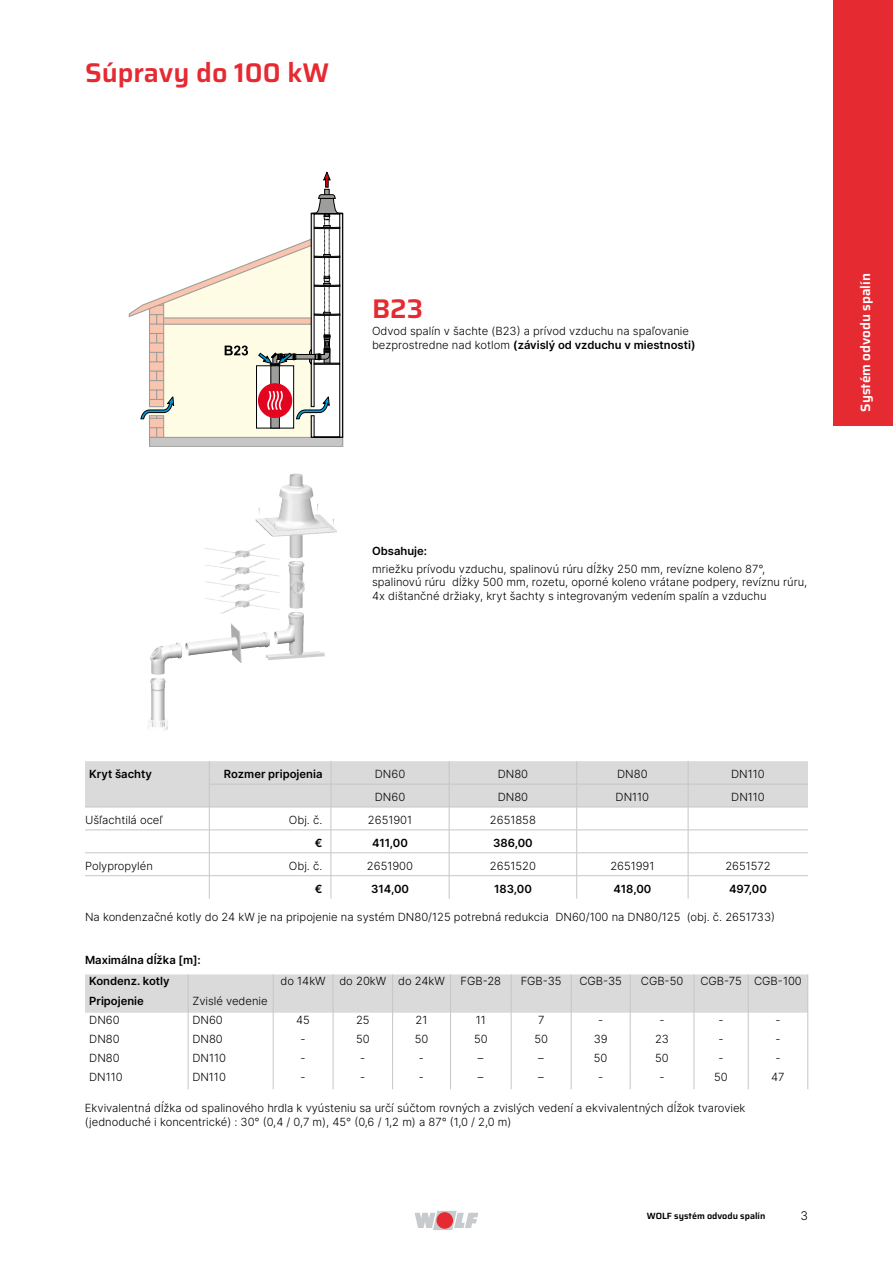
<style>
.page{position:relative;width:893px;height:1263px;background:#fff}
.page>*{position:absolute;margin:0;border:0;box-sizing:border-box;transform-origin:0 0}
.t1{font:600 27px "Saira";color:#e62a32}
.t2{font:600 13.5px "Saira";color:#fff}
.t3{font:300 12px "Inter";color:#000}
.t4{font:300 11.25px/13.5px "Inter";color:#000}
.t5{font:11.25px/21px "Inter";color:#000}
.t6{font:600 9px "Saira";color:#000}
.s1{font-weight:400}
</style>
<div class="page">
<svg style="left:415px;top:1211px;width:63px;height:19px"></svg>
<div style="left:436px;top:1212px;width:17px;height:17px;background:#e62a32;border-radius:50%"></div>
<div style="left:833px;top:0;width:60px;height:425px;background:#e62a32"></div>
<div style="left:150px;top:437px;width:193px;height:9px;background:#c6c6c6"></div>
<svg style="left:323px;top:172px;width:8px;height:15px"></svg>
<svg style="left:324px;top:189px;width:6px;height:5px"></svg>
<svg style="left:129px;top:194px;width:214px;height:244px"></svg>
<img style="left:255px;top:473px;width:82px;height:85px">
<svg style="left:85px;top:974px;width:723px;height:115px"></svg>
<svg style="left:85px;top:761px;width:723px;height:137px"></svg>
<h1 class="t1" style="left:85px;top:50px;width:246px">Súpravy do 100 kW</h1>
<h1 class="t1" style="left:372px;top:286px;width:53px">B23</h1>
<p class="t4" style="left:372px;top:324px;width:325px">Odvod spalín v šachte (B23) a prívod vzduchu na spaľovanie bezprostredne nad kotlom <span class="s1">(závislý od vzduchu v miestnosti)</span></p>
<p class="t2" style="left:854px;top:412px;width:140px;rotate:-90deg">Systém odvodu spalín</p>
<p class="t5" style="left:372px;top:540px;width:57px">Obsahuje:</p>
<p class="t4" style="left:372px;top:562px;width:437px">mriežku prívodu vzduchu, spalinovú rúru dĺžky 250 mm, revízne koleno 87°, spalinovú rúru dĺžky 500 mm, rozetu, oporné koleno vrátane podpery, revíznu rúru,<br>4x dištančné držiaky, kryt šachty s integrovaným vedením spalín a vzduchu</p>
<p class="t5" style="left:89px;top:763px;width:64px">Kryt šachty</p>
<p class="t5" style="left:224px;top:763px;width:100px">Rozmer pripojenia</p>
<p class="t4" style="left:375px;top:767px;width:32px">DN60</p>
<p class="t4" style="left:498px;top:767px;width:32px">DN80</p>
<p class="t4" style="left:617px;top:767px;width:32px">DN80</p>
<p class="t4" style="left:731px;top:767px;width:35px">DN110</p>
<p class="t4" style="left:375px;top:790px;width:32px">DN60</p>
<p class="t4" style="left:498px;top:790px;width:32px">DN80</p>
<p class="t4" style="left:616px;top:790px;width:35px">DN110</p>
<p class="t4" style="left:731px;top:790px;width:35px">DN110</p>
<p class="t4" style="left:85px;top:813px;width:79px">Ušľachtilá oceľ</p>
<p class="t4" style="left:289px;top:813px;width:35px">Obj. č.</p>
<p class="t4" style="left:368px;top:813px;width:46px">2651901</p>
<p class="t4" style="left:490px;top:813px;width:47px">2651858</p>
<p class="t5" style="left:315px;top:832px;width:9px">€</p>
<p class="t5" style="left:372px;top:832px;width:37px">411,00</p>
<p class="t5" style="left:493px;top:832px;width:41px">386,00</p>
<p class="t4" style="left:85px;top:858px;width:69px">Polypropylén</p>
<p class="t4" style="left:289px;top:858px;width:35px">Obj. č.</p>
<p class="t4" style="left:367px;top:858px;width:48px">2651900</p>
<p class="t4" style="left:490px;top:858px;width:47px">2651520</p>
<p class="t4" style="left:610px;top:858px;width:46px">2651991</p>
<p class="t4" style="left:725px;top:858px;width:47px">2651572</p>
<p class="t5" style="left:315px;top:878px;width:9px">€</p>
<p class="t5" style="left:371px;top:878px;width:40px">314,00</p>
<p class="t5" style="left:494px;top:878px;width:39px">183,00</p>
<p class="t5" style="left:613px;top:878px;width:39px">418,00</p>
<p class="t5" style="left:729px;top:878px;width:39px">497,00</p>
<p class="t4" style="left:85px;top:910px;width:691px">Na kondenzačné kotly do 24 kW je na pripojenie na systém DN80/125 potrebná redukcia DN60/100 na DN80/125 (obj. č. 2651733)</p>
<p class="t5" style="left:89px;top:949px;width:113px;text-indent:-4px">Maximálna dĺžka [m]:<br>Kondenz. kotly</p>
<p class="t4" style="left:281px;top:974px;width:166px">do 14kW do 20kW do 24kW</p>
<p class="t4" style="left:460px;top:974px;width:42px">FGB-28</p>
<p class="t4" style="left:521px;top:974px;width:42px">FGB-35</p>
<p class="t4" style="left:579px;top:974px;width:44px">CGB-35</p>
<p class="t4" style="left:641px;top:974px;width:44px">CGB-50</p>
<p class="t4" style="left:700px;top:974px;width:103px">CGB-75 CGB-100</p>
<p class="t5" style="left:89px;top:990px;width:56px">Pripojenie</p>
<p class="t4" style="left:192px;top:993px;width:77px">Zvislé vedenie</p>
<p class="t4" style="left:89px;top:1012px;width:32px">DN60</p>
<p class="t4" style="left:192px;top:1012px;width:32px">DN60</p>
<p class="t4" style="left:296px;top:1012px;width:15px">45</p>
<p class="t4" style="left:356px;top:1012px;width:15px">25</p>
<p class="t4" style="left:416px;top:1012px;width:13px">21</p>
<p class="t4" style="left:476px;top:1012px;width:12px">11</p>
<p class="t4" style="left:538px;top:1012px;width:8px">7</p>
<p class="t4" style="left:598px;top:1012px;width:7px">-</p>
<p class="t4" style="left:659px;top:1012px;width:7px">-</p>
<p class="t4" style="left:718px;top:1012px;width:7px">-</p>
<p class="t4" style="left:775px;top:1012px;width:7px">-</p>
<p class="t4" style="left:89px;top:1032px;width:32px">DN80</p>
<p class="t4" style="left:192px;top:1032px;width:32px">DN80</p>
<p class="t4" style="left:301px;top:1032px;width:7px">-</p>
<p class="t4" style="left:356px;top:1032px;width:15px">50</p>
<p class="t4" style="left:415px;top:1032px;width:15px">50</p>
<p class="t4" style="left:474px;top:1032px;width:15px">50</p>
<p class="t4" style="left:534px;top:1032px;width:15px">50</p>
<p class="t4" style="left:594px;top:1032px;width:15px">39</p>
<p class="t4" style="left:655px;top:1032px;width:15px">23</p>
<p class="t4" style="left:718px;top:1032px;width:7px">-</p>
<p class="t4" style="left:775px;top:1032px;width:7px">-</p>
<p class="t4" style="left:89px;top:1051px;width:32px">DN80</p>
<p class="t4" style="left:192px;top:1051px;width:35px">DN110</p>
<p class="t4" style="left:301px;top:1051px;width:7px">-</p>
<p class="t4" style="left:360px;top:1051px;width:7px">-</p>
<p class="t4" style="left:419px;top:1051px;width:7px">-</p>
<p class="t4" style="left:478px;top:1051px;width:7px">–</p>
<p class="t4" style="left:538px;top:1051px;width:7px">–</p>
<p class="t4" style="left:594px;top:1051px;width:15px">50</p>
<p class="t4" style="left:655px;top:1051px;width:15px">50</p>
<p class="t4" style="left:718px;top:1051px;width:7px">-</p>
<p class="t4" style="left:775px;top:1051px;width:7px">-</p>
<p class="t4" style="left:89px;top:1070px;width:35px">DN110</p>
<p class="t4" style="left:192px;top:1070px;width:35px">DN110</p>
<p class="t4" style="left:301px;top:1070px;width:7px">-</p>
<p class="t4" style="left:360px;top:1070px;width:7px">-</p>
<p class="t4" style="left:419px;top:1070px;width:7px">-</p>
<p class="t4" style="left:478px;top:1070px;width:7px">–</p>
<p class="t4" style="left:538px;top:1070px;width:7px">–</p>
<p class="t4" style="left:598px;top:1070px;width:7px">-</p>
<p class="t4" style="left:659px;top:1070px;width:7px">-</p>
<p class="t4" style="left:714px;top:1070px;width:15px">50</p>
<p class="t4" style="left:771px;top:1070px;width:15px">47</p>
<p class="t4" style="left:85px;top:1101px;width:662px">Ekvivalentná dĺžka od spalinového hrdla k vyústeniu sa určí súčtom rovných a zvislých vedení a ekvivalentných dĺžok tvaroviek (jednoduché i koncentrické) : 30° (0,4 / 0,7 m), 45° (0,6 / 1,2 m) a 87° (1,0 / 2,0 m)</p>
<p class="t6" style="left:647px;top:1208px;width:120px">WOLF systém odvodu spalín</p>
<p class="t3" style="left:800px;top:1207px;width:9px">3</p>
</div>
